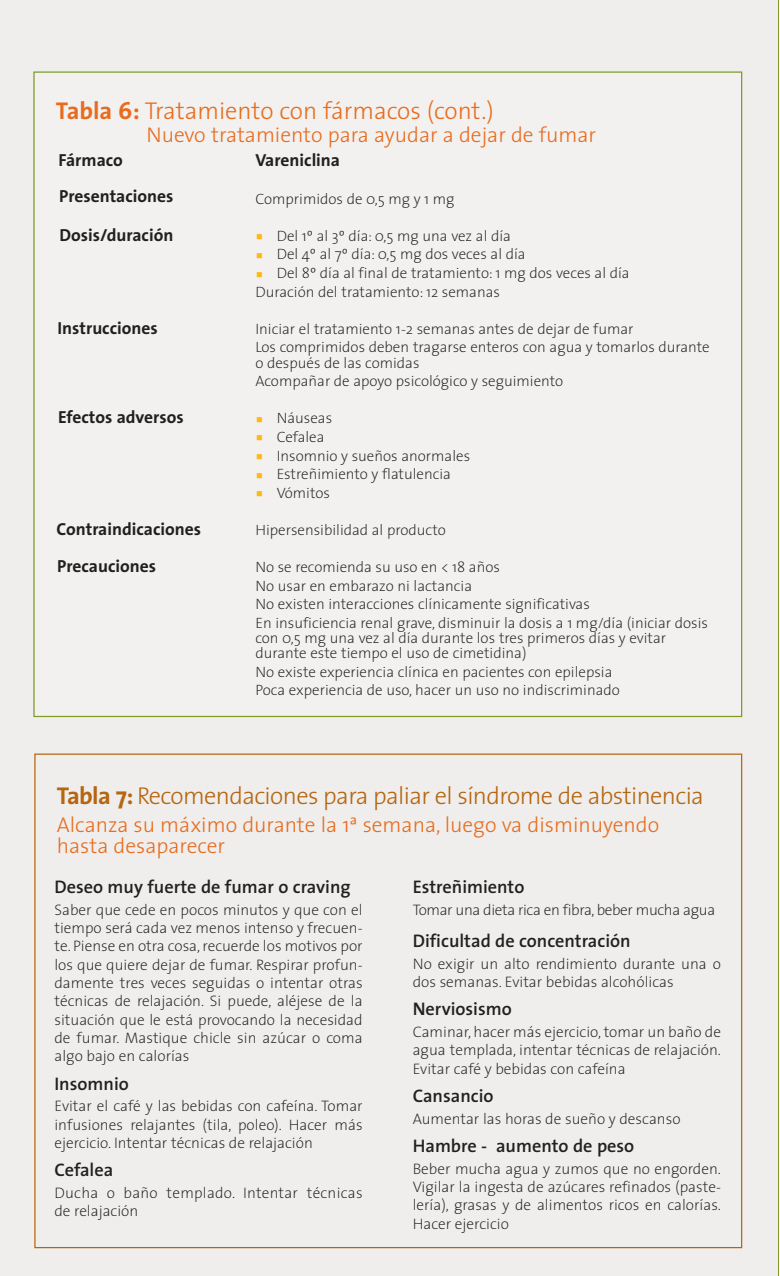
<style>
.page{position:relative;width:780px;height:1276px;background:#fff}
.page>*{position:absolute;margin:0;border:0;box-sizing:border-box;transform-origin:0 0}
.t1{font:24.5px "The Sans Light Plain+YOVKDG";letter-spacing:-.025em;color:#b66611}
.t2{font:24.5px "The Sans Light Plain+YOVKDG";color:#e86c1f}
.t3{font:21.25px/21.2px "The Sans Light Plain+YOVKDG";color:#e86c1f}
.t4{font:18.25px "The Sans Semi Bold Plain+DXMPJE";color:#231f20}
.t5{font:17.5px/36px "The Sans Bold Plain+ALGGMZ";color:#231f20}
.t6{font:15.25px/18.2px "The Sans Extra Light Plain+ISSYOQ";color:#231f20;text-align:justify}
.t7{font:15.25px "The Sans Extra Light Plain+ISSYOQ";letter-spacing:-.025em;color:#231f20}
.t8{font:15px/18.5px "The Sans Extra Light Plain+ISSYOQ";color:#231f20}
.s1{font-family:"The Sans Bold Plain+ALGGMZ"}
</style>
<div class="page">
<hr style="left:777px;top:1px;width:2px;height:1274px;background:#7d9b26">
<div style="left:0;top:1px;width:777px;height:1274px;background:#efeeec"></div>
<h1 class="t2" style="left:56px;top:102px;width:439px"><span class="s1">Tabla 6:</span> Tratamiento con fármacos (cont.)</h1>
<h2 class="t3" style="left:146px;top:126px;width:451px">Nuevo tratamiento para ayudar a dejar de fumar</h2>
<p class="t5" style="left:255px;top:142px;width:86px">Vareniclina</p>
<p class="t8" style="left:255px;top:192px;width:201px">Comprimidos de 0,5 mg y 1 mg</p>
<p class="t8" style="left:277px;top:229px;width:236px">Del 1º al 3º día: 0,5 mg una vez al día</p>
<p class="t8" style="left:277px;top:247px;width:250px">Del 4º al 7º día: 0,5 mg dos veces al día</p>
<p class="t8" style="left:277px;top:266px;width:354px">Del 8º día al final de tratamiento: 1 mg dos veces al día</p>
<p class="t8" style="left:255px;top:284px;width:246px">Duración del tratamiento: 12 semanas</p>
<p class="t8" style="left:255px;top:322px;width:456px">Iniciar el tratamiento 1-2 semanas antes de dejar de fumar<br>Los comprimidos deben tragarse enteros con agua y tomarlos durante</p>
<p class="t8" style="left:255px;top:355px;width:309px">o después de las comidas<br>Acompañar de apoyo psicológico y seguimiento</p>
<p class="t8" style="left:277px;top:411px;width:195px">Náuseas<br>Cefalea<br>Insomnio y sueños anormales<br>Estreñimiento y flatulencia<br>Vómitos</p>
<p class="t8" style="left:255px;top:523px;width:192px">Hipersensibilidad al producto</p>
<p class="t8" style="left:255px;top:560px;width:454px">No se recomienda su uso en &lt; 18 años<br>No usar en embarazo ni lactancia<br>No existen interacciones clínicamente significativas<br>En insuficiencia renal grave, disminuir la dosis a 1 mg/día (iniciar dosis</p>
<p class="t8" style="left:255px;top:632px;width:412px;line-height:15px">con 0,5 mg una vez al día durante los tres primeros días y evitar durante este tiempo el uso de cimetidina)</p>
<p class="t8" style="left:255px;top:664px;width:366px">No existe experiencia clínica en pacientes con epilepsia<br>Poca experiencia de uso, hacer un uso no indiscriminado</p>
<p class="t5" style="left:59px;top:142px;width:116px">Fármaco<br>Presentaciones</p>
<p class="t5" style="left:60px;top:217px;width:115px">Dosis/duración</p>
<p class="t5" style="left:58px;top:310px;width:102px">Instrucciones</p>
<p class="t5" style="left:58px;top:399px;width:127px">Efectos adversos</p>
<p class="t5" style="left:57px;top:510px;width:146px;line-height:37px">Contraindicaciones<br>Precauciones</p>
<h1 class="t1" style="left:57px;top:786px;width:648px"><span class="s1">Tabla 7:</span> Recomendaciones para paliar el síndrome de abstinencia</h1>
<h2 class="t3" style="left:57px;top:816px;width:604px">Alcanza su máximo durante la 1ª semana, luego va disminuyendo hasta desaparecer</h2>
<p class="t4" style="left:54px;top:879px;width:298px">Deseo muy fuerte de fumar o craving</p>
<p class="t6" style="left:54px;top:903px;width:310px">Saber que cede en pocos minutos y que con el tiempo será cada vez menos intenso y frecuen&shy;te. Piense en otra cosa, recuerde los motivos por los que quiere dejar de fumar. Respirar profun&shy;damente tres veces seguidas o intentar otras técnicas de relajación. Si puede, aléjese de la situación que le está provocando la necesidad de fumar. Mastique chicle sin azúcar o coma algo bajo en calorías</p>
<p class="t4" style="left:54px;top:1076px;width:76px">Insomnio</p>
<p class="t6" style="left:54px;top:1099px;width:310px">Evitar el café y las bebidas con cafeína. Tomar infusiones relajantes (tila, poleo). Hacer más ejercicio. Intentar técnicas de relajación</p>
<p class="t4" style="left:54px;top:1163px;width:60px">Cefalea</p>
<p class="t6" style="left:54px;top:1186px;width:309px">Ducha o baño templado. Intentar técnicas de relajación</p>
<p class="t4" style="left:413px;top:879px;width:113px">Estreñimiento</p>
<p class="t7" style="left:413px;top:903px;width:304px">Tomar una dieta rica en fibra, beber mucha agua</p>
<p class="t4" style="left:413px;top:933px;width:219px">Dificultad de concentración</p>
<p class="t6" style="left:413px;top:956px;width:310px">No exigir un alto rendimiento durante una o dos semanas. Evitar bebidas alcohólicas</p>
<p class="t4" style="left:413px;top:1002px;width:101px">Nerviosismo</p>
<p class="t6" style="left:413px;top:1025px;width:310px">Caminar, hacer más ejercicio, tomar un baño de agua templada, intentar técnicas de relajación.<br>Evitar café y bebidas con cafeína</p>
<p class="t4" style="left:413px;top:1088px;width:82px">Cansancio</p>
<p class="t6" style="left:413px;top:1111px;width:269px">Aumentar las horas de sueño y descanso</p>
<p class="t4" style="left:413px;top:1138px;width:223px">Hambre - aumento de peso</p>
<p class="t6" style="left:413px;top:1161px;width:310px">Beber mucha agua y zumos que no engorden.<br>Vigilar la ingesta de azúcares refinados (paste&shy;lería), grasas y de alimentos ricos en calorías.<br>Hacer ejercicio</p>
</div>
